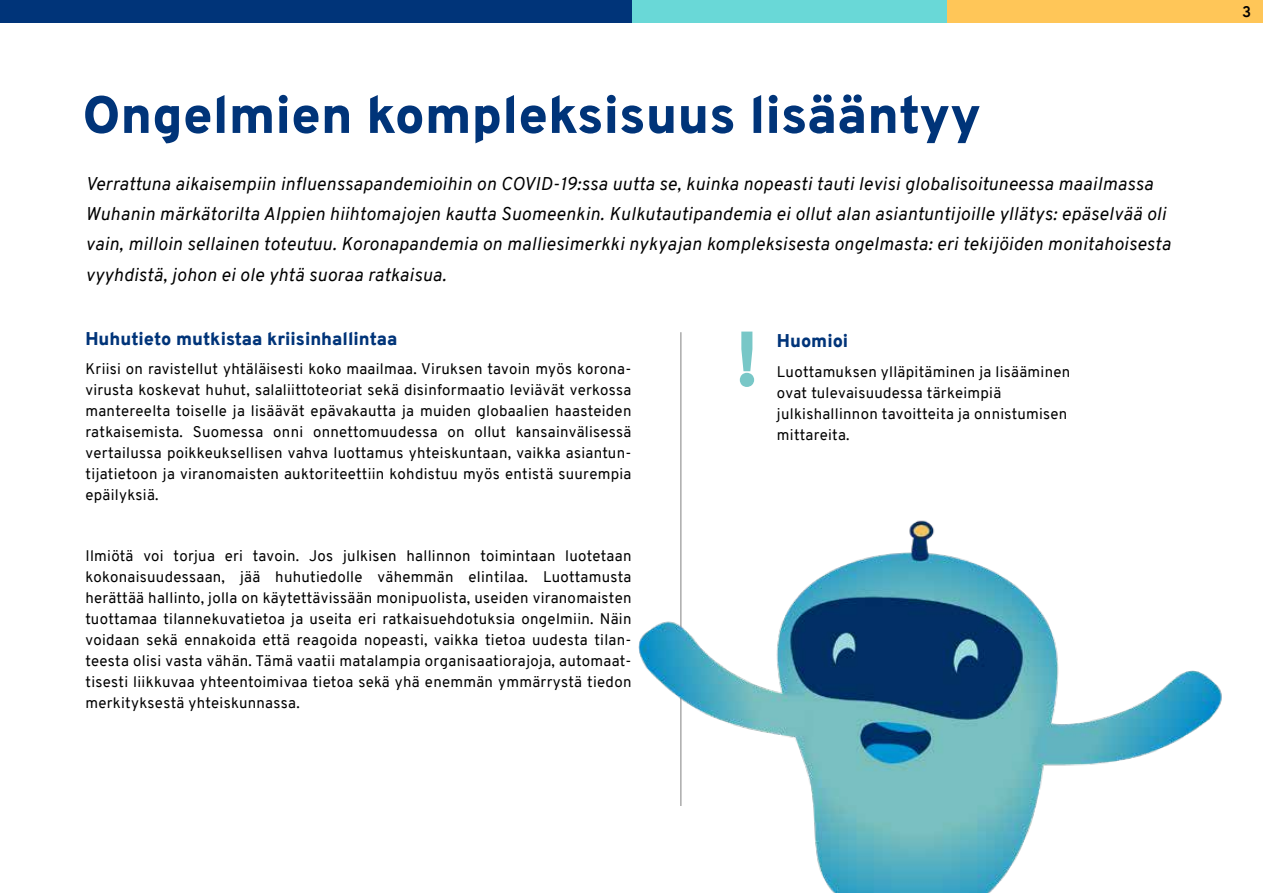
<style>
.page{position:relative;width:1263px;height:893px;background:#fff}
.page>*{position:absolute;margin:0;border:0;box-sizing:border-box;transform-origin:0 0}
.t1{font:900 76.5px "Overpass";color:#78c7c7}
.t2{font:900 52.5px "Overpass";color:#003479}
.t3{font:italic 18px/30px "Overpass";letter-spacing:.02em;color:#000}
.t4{font:900 18px "Overpass";color:#003479}
.t5{font:15px/21px "Overpass";letter-spacing:.02em;color:#000;text-align:justify}
.t6{font:700 15px "Overpass";color:#000}
</style>
<div class="page">
<div style="left:947px;top:0;width:316px;height:22px;background:#ffc658"></div>
<div style="left:631px;top:0;width:316px;height:22px;background:#69d8d7"></div>
<div style="left:0;top:0;width:631px;height:22px;background:#003479"></div>
<hr style="left:680px;top:332px;width:1px;height:474px;background:#808080">
<img style="left:638px;top:390px;width:584px;height:503px">
<h2 class="t2" style="left:83px;top:77px;width:900px">Ongelmien kompleksisuus lisääntyy</h2>
<p class="t3" style="left:85px;top:169px;width:1087px">Verrattuna aikaisempiin influenssapandemioihin on COVID-19:ssa uutta se, kuinka nopeasti tauti levisi globalisoituneessa maailmassa Wuhanin märkätorilta Alppien hiihtomajojen kautta Suomeenkin. Kulkutautipandemia ei ollut alan asiantuntijoille yllätys: epäselvää oli vain, milloin sellainen toteutuu. Koronapandemia on malliesimerkki nykyajan kompleksisesta ongelmasta: eri tekijöiden monitahoisesta vyyhdistä, johon ei ole yhtä suoraa ratkaisua.</p>
<h1 class="t1" style="left:735px;top:305px;width:26px">!</h1>
<p class="t4" style="left:85px;top:326px;width:314px">Huhutieto mutkistaa kriisinhallintaa</p>
<p class="t4" style="left:777px;top:327px;width:73px">Huomioi</p>
<p class="t5" style="left:85px;top:359px;width:548px">Kriisi on ravistellut yhtäläisesti koko maailmaa. Viruksen tavoin myös korona&shy;virusta koskevat huhut, salaliittoteoriat sekä disinformaatio leviävät verkossa mantereelta toiselle ja lisäävät epävakautta ja muiden globaalien haasteiden ratkaisemista. Suomessa onni onnettomuudessa on ollut kansainvälisessä vertailussa poikkeuksellisen vahva luottamus yhteiskuntaan, vaikka asiantun&shy;tijatietoon ja viranomaisten auktoriteettiin kohdistuu myös entistä suurempia epäilyksiä.</p>
<p class="t5" style="left:777px;top:362px;width:295px;text-align:left">Luottamuksen ylläpitäminen ja lisääminen ovat tulevaisuudessa tärkeimpiä julkishallinnon tavoitteita ja onnistumisen mittareita.</p>
<p class="t5" style="left:85px;top:545px;width:548px">Ilmiötä voi torjua eri tavoin. Jos julkisen hallinnon toimintaan luotetaan kokonaisuudessaan, jää huhutiedolle vähemmän elintilaa. Luottamusta herättää hallinto, jolla on käytettävissään monipuolista, useiden viranomaisten tuottamaa tilannekuvatietoa ja useita eri ratkaisuehdotuksia ongelmiin. Näin voidaan sekä ennakoida että reagoida nopeasti, vaikka tietoa uudesta tilan&shy;teesta olisi vasta vähän. Tämä vaatii matalampia organisaatiorajoja, automaat&shy;tisesti liikkuvaa yhteentoimivaa tietoa sekä yhä enemmän ymmärrystä tiedon merkityksestä yhteiskunnassa.</p>
<p class="t6" style="left:1242px;top:1px;width:11px">3</p>
</div>
